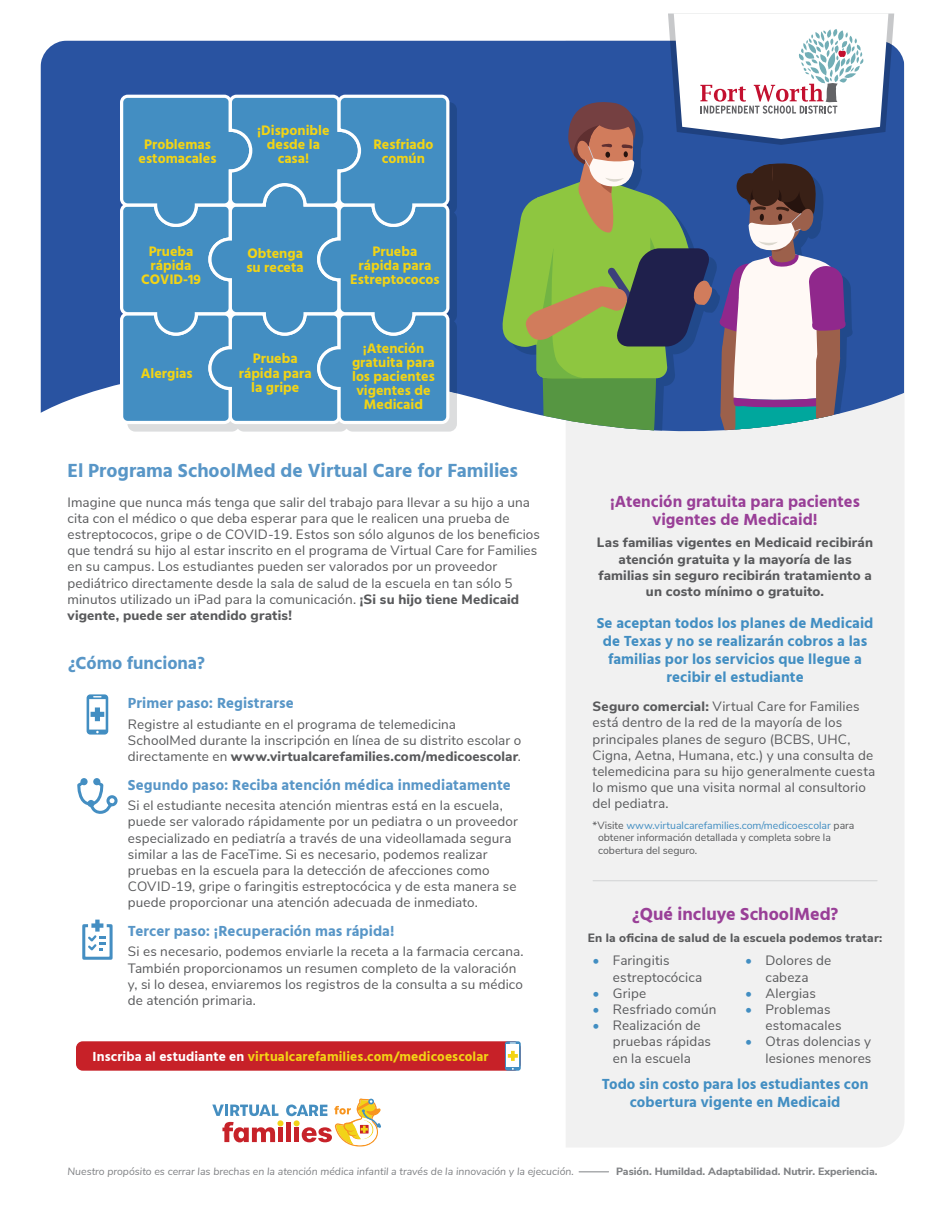
<style>
.page{position:relative;width:945px;height:1215px;background:#fff}
.page>*{position:absolute;margin:0;border:0;box-sizing:border-box;transform-origin:0 0}
.t1{font:700 19.5px "Hind";color:#5896c7}
.t2{font:700 18px "Hind";color:#993f97}
.t3{font:700 18px "Hind";color:#5896c7}
.t4{font:700 16.5px/18px "Hind";color:#993f97;text-align:center}
.t5{font:700 15px/18px "Hind";letter-spacing:.005em;color:#428ec2;text-align:center}
.t6{font:700 15px "Hind";letter-spacing:.005em;color:#5896c7}
.t7{font:700 14.1px/14.1px "Hind";color:#f3d414;text-align:center}
.t8{font:13.5px/16.2px "Nunito Sans";letter-spacing:.01em;color:#58595b}
.t9{font:800 13.5px/16.2px "Nunito Sans";letter-spacing:.015em;color:#58595b;text-align:center}
.t10{font:700 13.5px "Hind";letter-spacing:.01em;color:#f3d414}
.t11{font:800 12px "Nunito Sans";letter-spacing:.015em;color:#58595b}
.t12{font:10.5px/12.6px "Nunito Sans";color:#58595b}
.t13{font:italic 10.5px "Nunito Sans";color:#808285}
.t14{font:800 10.5px "Nunito Sans";color:#808285}
.s1{font-weight:800}
.s2{color:#fff}
.s3{color:#428ec2}
.s4{font-weight:800;color:#428ec2}
</style>
<div class="page">
<div style="left:566px;top:451px;width:338px;height:696px;background:#f1f1f1"></div>
<hr style="left:579px;top:1171px;width:30px;height:1px;background:#808285">
<svg style="left:41px;top:40px;width:863px;height:411px;fill:#2953a1"></svg>
<svg style="left:120px;top:95px;width:337px;height:337px"></svg>
<svg style="left:212px;top:1099px;width:169px;height:48px"></svg>
<div style="left:76px;top:1041px;width:445px;height:30px;background:#c72128;border-radius:7px"></div>
<svg style="left:505px;top:1041px;width:16px;height:30px"></svg>
<div style="left:507px;top:1045px;width:12px;height:22px;background:#fff"></div>
<svg style="left:508px;top:1051px;width:10px;height:10px"></svg>
<svg style="left:87px;top:694px;width:21px;height:41px"></svg>
<svg style="left:82px;top:920px;width:31px;height:40px"></svg>
<svg style="left:77px;top:778px;width:41px;height:36px"></svg>
<hr style="left:593px;top:880px;width:284px;height:1px;background:#d1d3d4">
<svg style="left:500px;top:14px;width:394px;height:437px"></svg>
<p class="t7" style="left:139px;top:138px;width:79px">Problemas estomacales</p>
<p class="t7" style="left:257px;top:124px;width:74px">¡Disponible desde la casa!</p>
<p class="t7" style="left:373px;top:138px;width:62px">Resfriado común</p>
<p class="t7" style="left:141px;top:245px;width:62px">Prueba rápida<br>COVID-19</p>
<p class="t7" style="left:141px;top:367px;width:53px">Alergias</p>
<p class="t7" style="left:246px;top:247px;width:59px;text-align:left">Obtenga su receta</p>
<p class="t7" style="left:239px;top:353px;width:74px">Prueba rápida para la gripe</p>
<p class="t7" style="left:350px;top:245px;width:91px">Prueba<br>rápida para<br>Estreptococos</p>
<p class="t7" style="left:352px;top:342px;width:84px">¡Atención gratuita para los pacientes vigentes de<br>Medicaid</p>
<p class="t1" style="left:68px;top:459px;width:452px">El Programa SchoolMed de Virtual Care for Families</p>
<p class="t8" style="left:68px;top:493px;width:474px">Imagine que nunca más tenga que salir del trabajo para llevar a su hijo a una cita con el médico o que deba esperar para que le realicen una prueba de estreptococos, gripe o de COVID-19. Estos son sólo algunos de los beneficios que tendrá su hijo al estar inscrito en el programa de Virtual Care for Families en su campus. Los estudiantes pueden ser valorados por un proveedor pediátrico directamente desde la sala de salud de la escuela en tan sólo 5 minutos utilizado un iPad para la comunicación. <span class="s1">¡Si su hijo tiene Medicaid vigente, puede ser atendido gratis!</span></p>
<p class="t3" style="left:68px;top:652px;width:139px">¿Cómo funciona?</p>
<p class="t6" style="left:128px;top:694px;width:167px">Primer paso: Registrarse</p>
<p class="t8" style="left:128px;top:715px;width:395px">Registre al estudiante en el programa de telemedicina<br>SchoolMed durante la inscripción en línea de su distrito escolar o directamente en <span class="s1">www.virtualcarefamilies.com/medicoescolar</span>.</p>
<p class="t6" style="left:128px;top:776px;width:384px">Segundo paso: Reciba atención médica inmediatamente</p>
<p class="t8" style="left:128px;top:797px;width:391px">Si el estudiante necesita atención mientras está en la escuela, puede ser valorado rápidamente por un pediatra o un proveedor especializado en pediatría a través de una videollamada segura similar a las de FaceTime. Si es necesario, podemos realizar pruebas en la escuela para la detección de afecciones como COVID-19, gripe o faringitis estreptocócica y de esta manera se puede proporcionar una atención adecuada de inmediato.</p>
<p class="t6" style="left:128px;top:922px;width:268px">Tercer paso: ¡Recuperación mas rápida!</p>
<p class="t8" style="left:128px;top:943px;width:397px">Si es necesario, podemos enviarle la receta a la farmacia cercana.<br>También proporcionamos un resumen completo de la valoración y, si lo desea, enviaremos los registros de la consulta a su médico de atención primaria.</p>
<p class="t10" style="left:93px;top:1048px;width:398px"><span class="s2">Inscriba al estudiante en</span> virtualcarefamilies.com/medicoescolar</p>
<p class="t4" style="left:610px;top:492px;width:251px">¡Atención gratuita para pacientes vigentes de Medicaid!</p>
<p class="t9" style="left:597px;top:534px;width:278px">Las familias vigentes en Medicaid recibirán atención gratuita y la mayoría de las familias sin seguro recibirán tratamiento a un costo mínimo o gratuito.</p>
<p class="t5" style="left:597px;top:613px;width:278px">Se aceptan todos los planes de Medicaid de Texas y no se realizarán cobros a las familias por los servicios que llegue a recibir el estudiante</p>
<p class="t8" style="left:593px;top:698px;width:284px"><span class="s1">Seguro comercial:</span> Virtual Care for Families está dentro de la red de la mayoría de los principales planes de seguro (BCBS, UHC, Cigna, Aetna, Humana, etc.) y una consulta de telemedicina para su hijo generalmente cuesta lo mismo que una visita normal al consultorio del pediatra.</p>
<p class="t12" style="left:598px;top:818px;width:258px;text-indent:-5px">*Visite <span class="s3">www.virtualcarefamilies.com/medicoescolar</span> para obtener información detallada y completa sobre la cobertura del seguro.</p>
<p class="t2" style="left:632px;top:904px;width:208px">¿Qué incluye SchoolMed?</p>
<p class="t11" style="left:588px;top:929px;width:296px">En la oficina de salud de la escuela podemos tratar:</p>
<p class="t8" style="left:613px;top:952px;width:91px;text-indent:-20px"><span class="s4">•</span> Faringitis estreptocócica</p>
<p class="t8" style="left:593px;top:984px;width:55px"><span class="s4">•</span> Gripe</p>
<p class="t8" style="left:593px;top:1000px;width:125px"><span class="s4">•</span> Resfriado común</p>
<p class="t8" style="left:613px;top:1017px;width:100px;text-indent:-20px"><span class="s4">•</span> Realización de pruebas rápidas en la escuela</p>
<p class="t8" style="left:745px;top:952px;width:88px;text-align:center"><span class="s4">•</span> Dolores de cabeza</p>
<p class="t8" style="left:745px;top:984px;width:72px"><span class="s4">•</span> Alergias</p>
<p class="t8" style="left:765px;top:1000px;width:78px;text-indent:-20px"><span class="s4">•</span> Problemas estomacales</p>
<p class="t8" style="left:745px;top:1033px;width:128px;text-align:right"><span class="s4">•</span> Otras dolencias y lesiones menores</p>
<p class="t5" style="left:602px;top:1075px;width:268px">Todo sin costo para los estudiantes con cobertura vigente en Medicaid</p>
<p class="t13" style="left:68px;top:1163px;width:508px">Nuestro propósito es cerrar las brechas en la atención médica infantil a través de la innovación y la ejecución.</p>
<p class="t14" style="left:616px;top:1163px;width:263px">Pasión. Humildad. Adaptabilidad. Nutrir. Experiencia.</p>
</div>
